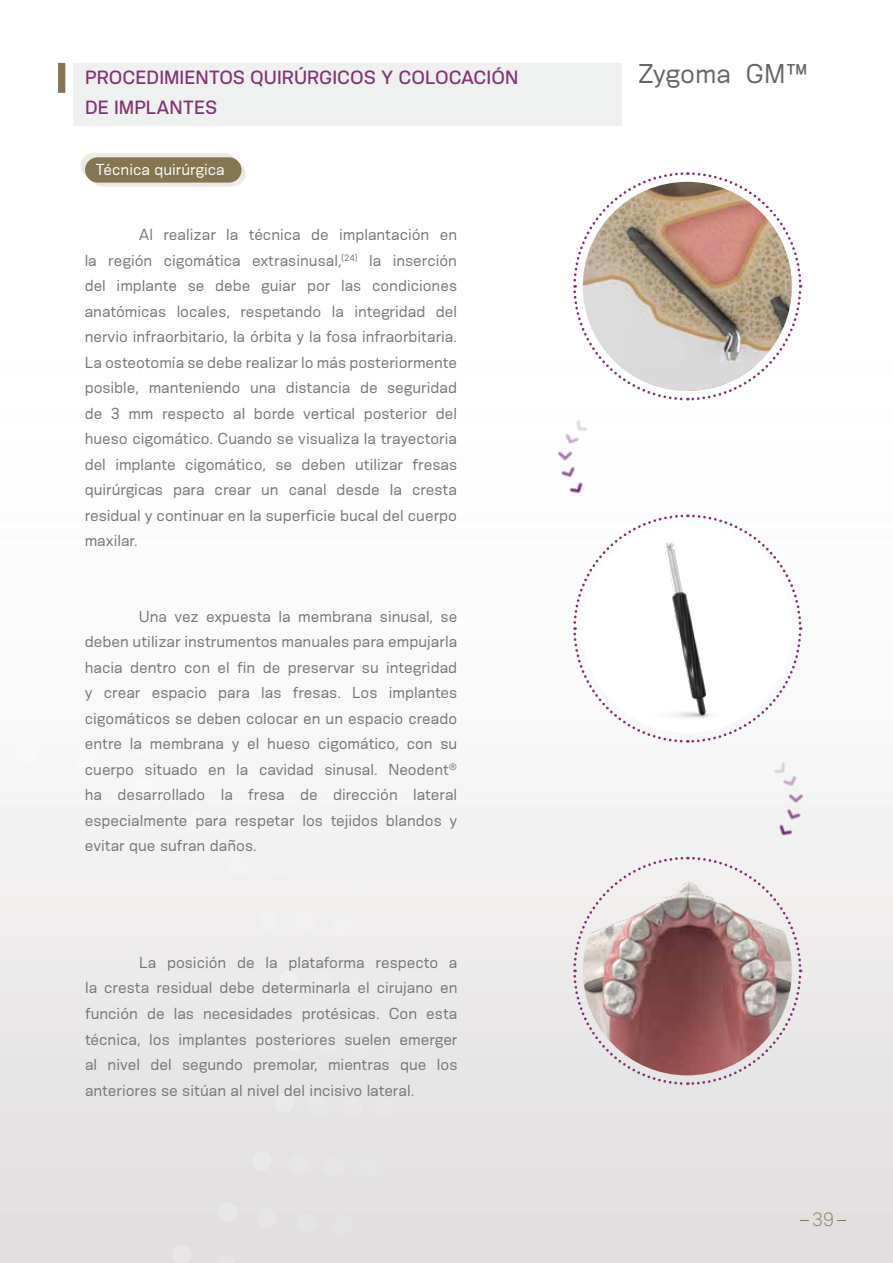
<style>
.page{position:relative;width:893px;height:1263px;background:#fff}
.page>*{position:absolute;margin:0;border:0;box-sizing:border-box;transform-origin:0 0}
.t1{font:25.5px "Konsens";color:#636569}
.t2{font:500 18px/30px "Konsens";color:#853275}
.t3{font:300 18px "Konsens";color:#857550}
.t4{font:15px/25.5px "Konsens";color:#747575;text-align:justify}
.t5{font:15px "Konsens";color:#fff}
</style>
<div class="page">
<img style="left:0;top:62px;width:893px;height:1201px">
<div style="left:73px;top:63px;width:549px;height:63px;background:#eff0f0"></div>
<svg style="left:293px;top:1032px;width:1px;height:19px"></svg>
<svg style="left:326px;top:1035px;width:1px;height:20px"></svg>
<svg style="left:21px;top:708px;width:1px;height:20px"></svg>
<svg style="left:360px;top:1039px;width:1px;height:19px"></svg>
<svg style="left:19px;top:673px;width:1px;height:19px"></svg>
<div style="left:27px;top:1059px;width:384px;height:204px;background:#e4e2e2"></div>
<svg style="left:24px;top:627px;width:386px;height:383px"></svg>
<svg style="left:391px;top:1040px;width:1px;height:20px"></svg>
<svg style="left:15px;top:636px;width:1px;height:20px"></svg>
<svg style="left:0;top:1013px;width:1px;height:20px"></svg>
<svg style="left:81px;top:153px;width:156px;height:25px"></svg>
<svg style="left:89px;top:161px;width:157px;height:25px;fill:#857550"></svg>
<img style="left:564px;top:412px;width:29px;height:28px">
<img style="left:555px;top:427px;width:28px;height:24px">
<img style="left:553px;top:461px;width:26px;height:25px">
<img style="left:553px;top:447px;width:23px;height:17px">
<img style="left:561px;top:477px;width:29px;height:26px">
<img style="left:768px;top:754px;width:28px;height:28px">
<img style="left:778px;top:769px;width:27px;height:25px">
<img style="left:781px;top:803px;width:26px;height:25px">
<img style="left:785px;top:789px;width:23px;height:17px">
<img style="left:771px;top:819px;width:28px;height:26px">
<svg style="left:572px;top:513px;width:231px;height:231px"></svg>
<div style="left:583px;top:524px;width:209px;height:209px;background:#fff;border-radius:50%"></div>
<img style="left:631px;top:524px;width:112px;height:209px">
<svg style="left:572px;top:855px;width:231px;height:231px"></svg>
<img style="left:583px;top:866px;width:209px;height:209px;border-radius:105px">
<svg style="left:572px;top:171px;width:231px;height:231px"></svg>
<div style="left:58px;top:63px;width:7px;height:30px;background:#857550"></div>
<p class="t2" style="left:85px;top:62px;width:435px">PROCEDIMIENTOS QUIRÚRGICOS Y COLOCACIÓN<br>DE IMPLANTES</p>
<h1 class="t1" style="left:638px;top:58px;width:172px">Zygoma GM™</h1>
<p class="t5" style="left:96px;top:160px;width:131px">Técnica quirúrgica</p>
<p class="t4" style="left:85px;top:222px;width:374px;text-align:left;text-indent:54px">Al realizar la técnica de implantación en la región cigomática extrasinusal,<sup>(24)</sup> la inserción del implante se debe guiar por las condiciones anatómicas locales, respetando la integridad del nervio infraorbitario, la órbita y la fosa infraorbitaria.<br>La osteotomía se debe realizar lo más posteriormente posible, manteniendo una distancia de seguridad de 3 mm respecto al borde vertical posterior del hueso cigomático. Cuando se visualiza la trayectoria del implante cigomático, se deben utilizar fresas quirúrgicas para crear un canal desde la cresta residual y continuar en la superficie bucal del cuerpo maxilar.</p>
<p class="t4" style="left:85px;top:603px;width:374px;text-indent:54px">Una vez expuesta la membrana sinusal, se deben utilizar instrumentos manuales para empujarla hacia dentro con el fin de preservar su integridad y crear espacio para las fresas. Los implantes cigomáticos se deben colocar en un espacio creado entre la membrana y el hueso cigomático, con su cuerpo situado en la cavidad sinusal. Neodent<sup>® </sup>ha desarrollado la fresa de dirección lateral especialmente para respetar los tejidos blandos y evitar que sufran daños.</p>
<p class="t4" style="left:85px;top:949px;width:374px;text-indent:54px">La posición de la plataforma respecto a la cresta residual debe determinarla el cirujano en función de las necesidades protésicas. Con esta técnica, los implantes posteriores suelen emerger al nivel del segundo premolar, mientras que los anteriores se sitúan al nivel del incisivo lateral.</p>
<p class="t3" style="left:812px;top:1209px;width:23px">39</p>
</div>
